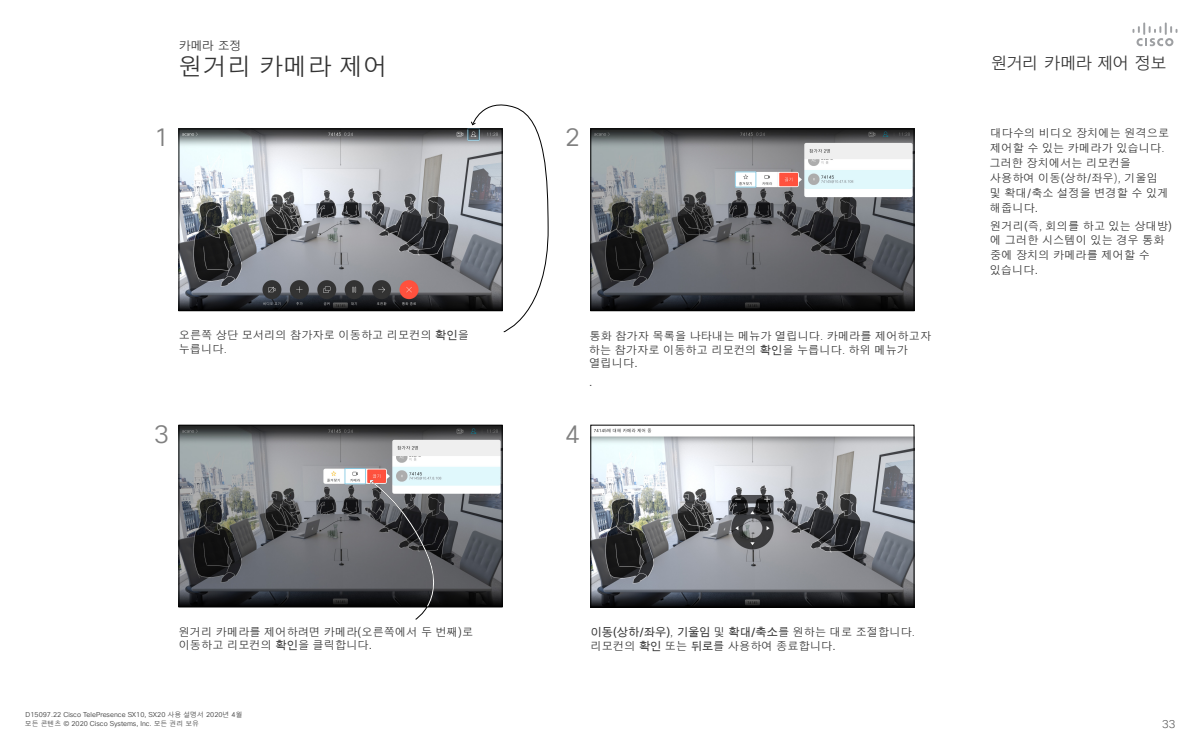
<style>
.page{position:relative;width:1200px;height:750px;background:#fff}
.page>*{position:absolute;margin:0;border:0;box-sizing:border-box;transform-origin:0 0}
.t1{font:25px "Cisco Sans KOR Light";color:#808080}
.t2{font:24.31px "Cisco Sans KOR Light";color:#333}
.t3{font:16.88px "Cisco Sans KOR Light";letter-spacing:-.09em;color:#333}
.t4{font:12.19px "Cisco Sans KOR Light";color:#333}
.t5{font:11.25px/15px "Cisco Sans KOR Light";color:#333}
.t6{font:11.25px "Cisco Sans KOR";color:#333}
.t7{font:200 11.25px "Cisco Sans";color:#3d3d3d}
.t8{font:6.88px/8.2px "Cisco Sans KOR Light";color:#3d3d3d}
.s1{font-family:"Cisco Sans KOR"}
.s2{font-family:"Cisco Sans";font-weight:200}
.s3{font-family:"Cisco Sans KOR Light"}
</style>
<div class="page">
<svg style="left:1132px;top:22px;width:46px;height:24px"></svg>
<img style="left:181px;top:131px;width:290px;height:178px">
<div style="left:179px;top:129px;width:323px;height:182px;border:1px solid #000"></div>
<img style="left:181px;top:427px;width:319px;height:178px">
<div style="left:179px;top:425px;width:323px;height:182px;border:1px solid #000"></div>
<img style="left:593px;top:131px;width:319px;height:178px">
<div style="left:591px;top:129px;width:323px;height:182px;border:1px solid #000"></div>
<img style="left:593px;top:428px;width:319px;height:177px">
<div style="left:591px;top:425px;width:323px;height:182px;border:1px solid #000"></div>
<svg style="left:471px;top:104px;width:78px;height:228px"></svg>
<svg style="left:370px;top:480px;width:77px;height:140px;background:#656668"></svg>
<p class="t4" style="left:179px;top:38px;width:64px">카메라 조정</p>
<h2 class="t2" style="left:179px;top:50px;width:211px">원거리 카메라 제어</h2>
<h1 class="t1" style="left:154px;top:121px;width:17px">1</h1>
<h1 class="t1" style="left:565px;top:121px;width:16px">2</h1>
<p class="t5" style="left:179px;top:329px;width:292px;line-height:13.5px">오른쪽 상단 모서리의 참가자로 이동하고 리모컨의 <span class="s1">확인</span>을 누릅니다<span class="s2">.</span></p>
<p class="t5" style="left:589px;top:329px;width:344px;line-height:13.5px">통화 참가자 목록을 나타내는 메뉴가 열립니다<span class="s2">.</span> 카메라를 제어하고자 하는 참가자로 이동하고 리모컨의 <span class="s1">확인</span>을 누릅니다<span class="s2">.</span> 하위 메뉴가 열립니다.</p>
<p class="t5" style="left:589px;top:375px;width:5px">.</p>
<h1 class="t1" style="left:154px;top:418px;width:17px">3</h1>
<h1 class="t1" style="left:565px;top:418px;width:16px">4</h1>
<h3 class="t3" style="left:991px;top:52px;width:177px">원거리 카메라 제어 정보</h3>
<p class="t5" style="left:989px;top:125px;width:181px">대다수의 비디오 장치에는 원격으로 제어할 수 있는 카메라가 있습니다<span class="s2">. </span>그러한 장치에서는 리모컨을 사용하여 이동(상하/좌우<span class="s2">),</span> 기울임 및 확대/축소 설정을 변경할 수 있게 해줍니다.</p>
<p class="t5" style="left:990px;top:218px;width:184px">원거리(즉<span class="s2">,</span> 회의를 하고 있는 상대방) 에 그러한 시스템이 있는 경우 통화 중에 장치의 카메라를 제어할 수 있습니다.</p>
<p class="t5" style="left:179px;top:625px;width:296px;line-height:13.5px">원거리 카메라를 제어하려면 카메라(오른쪽에서 두 번째)로 이동하고 리모컨의 <span class="s1">확인</span>을 클릭합니다.</p>
<p class="t6" style="left:591px;top:625px;width:326px">이동(상하/좌우)<span class="s2">,</span> 기울임 <span class="s3">및</span> 확대/축소<span class="s3">를 원하는 대로 조절합니다</span><span class="s2">.</span></p>
<p class="t5" style="left:591px;top:638px;width:247px">리모컨의 <span class="s1">확인</span> 또는 <span class="s1">뒤로</span>를 사용하여 종료합니다.</p>
<p class="t8" style="left:25px;top:711px;width:219px">D15097.22 Cisco TelePresence SX10, SX20 사용 설명서 2020년 4월 모든 콘텐츠 © 2020 Cisco Systems, Inc. 모든 권리 보유</p>
<p class="t7" style="left:1162px;top:716px;width:15px">33</p>
</div>
